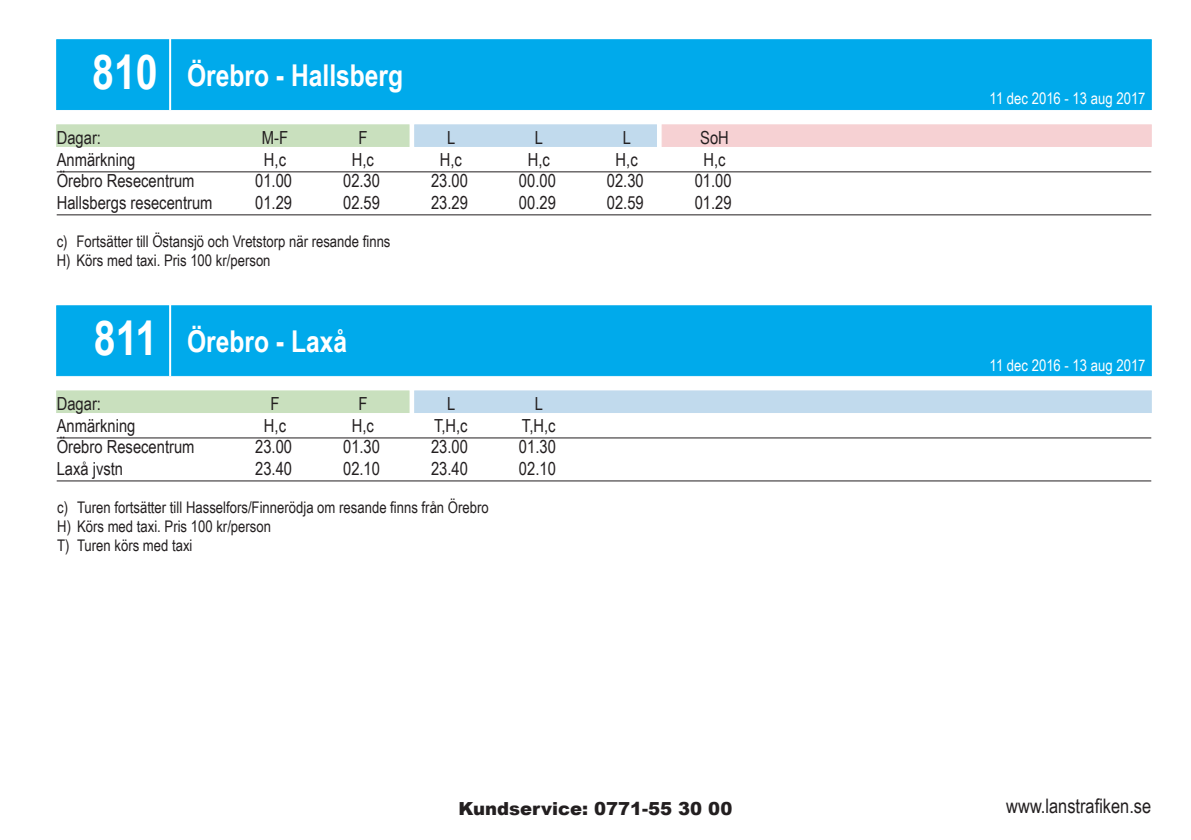
<style>
.page{position:relative;width:1191px;height:840px;background:#fff}
.page>*{position:absolute;margin:0;border:0;box-sizing:border-box;transform-origin:0 0}
.Linnr{font:700 48px "Arial Narrow";color:#fff}
.rubrik{font:700 30px "Arial Narrow";color:#fff}
.t1{font:20px "Arial Narrow";color:#231f20}
.hplrad_10{font:18px "Arial Narrow";color:#231f20}
.hplrad_10_L{font:18px "Arial Narrow";color:#231f20}
.Anmärkning_10{font:18px "Arial Narrow";color:#231f20}
.Dagar_10{font:18px "Arial Narrow";color:#231f20}
.t2{font:900 18px "Arial";color:#231f20}
.fotnot{font:16px "Arial Narrow";color:#231f20}
.giltig{font:16px "Arial Narrow";color:#fff}
</style>
<div class="page">
<div style="left:56px;top:124px;width:353px;height:23px;background:#c9e0be;border:1px solid #c9e0be"></div>
<div style="left:414px;top:124px;width:243px;height:23px;background:#c1daed;border:1px solid #c1daed"></div>
<div style="left:661px;top:124px;width:490px;height:23px;background:#f6d1d3;border:1px solid #f6d1d3"></div>
<div style="left:56px;top:39px;width:1095px;height:71px;background:#00aaeb;border:1px solid #00aaeb"></div>
<hr style="left:169px;top:37px;width:2px;height:73px;background:#fff">
<hr style="left:57px;top:171px;width:1094px;height:1px;background:#231f20">
<hr style="left:57px;top:214px;width:1094px;height:1px;background:#231f20">
<div style="left:56px;top:390px;width:353px;height:23px;background:#c9e0be;border:1px solid #c9e0be"></div>
<div style="left:414px;top:390px;width:737px;height:23px;background:#c1daed;border:1px solid #c1daed"></div>
<div style="left:56px;top:305px;width:1095px;height:71px;background:#00aaeb;border:1px solid #00aaeb"></div>
<hr style="left:169px;top:303px;width:2px;height:73px;background:#fff">
<hr style="left:57px;top:437px;width:1094px;height:1px;background:#231f20">
<hr style="left:57px;top:480px;width:1094px;height:1px;background:#231f20">
<p class="Linnr" style="left:92px;top:35px;width:67px">810</p>
<p class="rubrik" style="left:187px;top:52px;width:217px">Örebro - Hallsberg</p>
<p class="Dagar_10" style="left:57px;top:124px;width:46px">Dagar:</p>
<p class="Dagar_10" style="left:262px;top:124px;width:28px">M-F</p>
<p class="Dagar_10" style="left:358px;top:124px;width:11px">F</p>
<p class="Dagar_10" style="left:447px;top:124px;width:10px">L</p>
<p class="Dagar_10" style="left:535px;top:124px;width:10px">L</p>
<p class="Dagar_10" style="left:623px;top:124px;width:10px">L</p>
<p class="Dagar_10" style="left:700px;top:124px;width:30px">SoH</p>
<p class="Anmärkning_10" style="left:57px;top:146px;width:80px">Anmärkning</p>
<p class="Anmärkning_10" style="left:264px;top:146px;width:24px">H,c</p>
<p class="Anmärkning_10" style="left:352px;top:146px;width:24px">H,c</p>
<p class="Anmärkning_10" style="left:440px;top:146px;width:24px">H,c</p>
<p class="Anmärkning_10" style="left:528px;top:146px;width:24px">H,c</p>
<p class="Anmärkning_10" style="left:615px;top:146px;width:24px">H,c</p>
<p class="Anmärkning_10" style="left:703px;top:146px;width:24px">H,c</p>
<p class="hplrad_10" style="left:57px;top:168px;width:139px">Örebro Resecentrum</p>
<p class="hplrad_10" style="left:255px;top:168px;width:38px">01.00</p>
<p class="hplrad_10" style="left:343px;top:168px;width:38px">02.30</p>
<p class="hplrad_10" style="left:431px;top:168px;width:38px">23.00</p>
<p class="hplrad_10" style="left:519px;top:168px;width:38px">00.00</p>
<p class="hplrad_10" style="left:607px;top:168px;width:38px">02.30</p>
<p class="hplrad_10" style="left:695px;top:168px;width:38px">01.00</p>
<p class="hplrad_10_L" style="left:57px;top:189px;width:157px">Hallsbergs resecentrum</p>
<p class="hplrad_10_L" style="left:255px;top:189px;width:38px">01.29</p>
<p class="hplrad_10_L" style="left:343px;top:189px;width:38px">02.59</p>
<p class="hplrad_10_L" style="left:431px;top:189px;width:38px">23.29</p>
<p class="hplrad_10_L" style="left:519px;top:189px;width:38px">00.29</p>
<p class="hplrad_10_L" style="left:607px;top:189px;width:38px">02.59</p>
<p class="hplrad_10_L" style="left:695px;top:189px;width:38px">01.29</p>
<p class="fotnot" style="left:57px;top:229px;width:335px">c) Fortsätter till Östansjö och Vretstorp när resande finns</p>
<p class="fotnot" style="left:57px;top:248px;width:215px">H) Körs med taxi. Pris 100 kr/person</p>
<p class="Linnr" style="left:94px;top:301px;width:65px">811</p>
<p class="rubrik" style="left:187px;top:318px;width:161px">Örebro - Laxå</p>
<p class="Dagar_10" style="left:57px;top:390px;width:46px">Dagar:</p>
<p class="Dagar_10" style="left:270px;top:390px;width:11px">F</p>
<p class="Dagar_10" style="left:358px;top:390px;width:11px">F</p>
<p class="Dagar_10" style="left:447px;top:390px;width:10px">L</p>
<p class="Dagar_10" style="left:535px;top:390px;width:10px">L</p>
<p class="Anmärkning_10" style="left:57px;top:412px;width:80px">Anmärkning</p>
<p class="Anmärkning_10" style="left:264px;top:412px;width:24px">H,c</p>
<p class="Anmärkning_10" style="left:352px;top:412px;width:24px">H,c</p>
<p class="Anmärkning_10" style="left:434px;top:412px;width:35px">T,H,c</p>
<p class="Anmärkning_10" style="left:522px;top:412px;width:35px">T,H,c</p>
<p class="hplrad_10" style="left:57px;top:433px;width:139px">Örebro Resecentrum</p>
<p class="hplrad_10" style="left:255px;top:433px;width:38px">23.00</p>
<p class="hplrad_10" style="left:343px;top:433px;width:38px">01.30</p>
<p class="hplrad_10" style="left:431px;top:433px;width:38px">23.00</p>
<p class="hplrad_10" style="left:519px;top:433px;width:38px">01.30</p>
<p class="hplrad_10_L" style="left:57px;top:455px;width:68px">Laxå jvstn</p>
<p class="hplrad_10_L" style="left:255px;top:455px;width:38px">23.40</p>
<p class="hplrad_10_L" style="left:343px;top:455px;width:38px">02.10</p>
<p class="hplrad_10_L" style="left:431px;top:455px;width:38px">23.40</p>
<p class="hplrad_10_L" style="left:519px;top:455px;width:38px">02.10</p>
<p class="fotnot" style="left:57px;top:495px;width:433px">c) Turen fortsätter till Hasselfors/Finnerödja om resande finns från Örebro</p>
<p class="fotnot" style="left:57px;top:514px;width:215px">H) Körs med taxi. Pris 100 kr/person</p>
<p class="fotnot" style="left:57px;top:533px;width:137px">T) Turen körs med taxi</p>
<p class="giltig" style="left:989px;top:87px;width:157px">11 dec 2016 - 13 aug 2017</p>
<p class="giltig" style="left:989px;top:353px;width:157px">11 dec 2016 - 13 aug 2017</p>
<p class="t2" style="left:458px;top:794px;width:275px">Kundservice: 0771-55 30 00</p>
<p class="t1" style="left:1006px;top:791px;width:146px">www.lanstrafiken.se</p>
</div>
